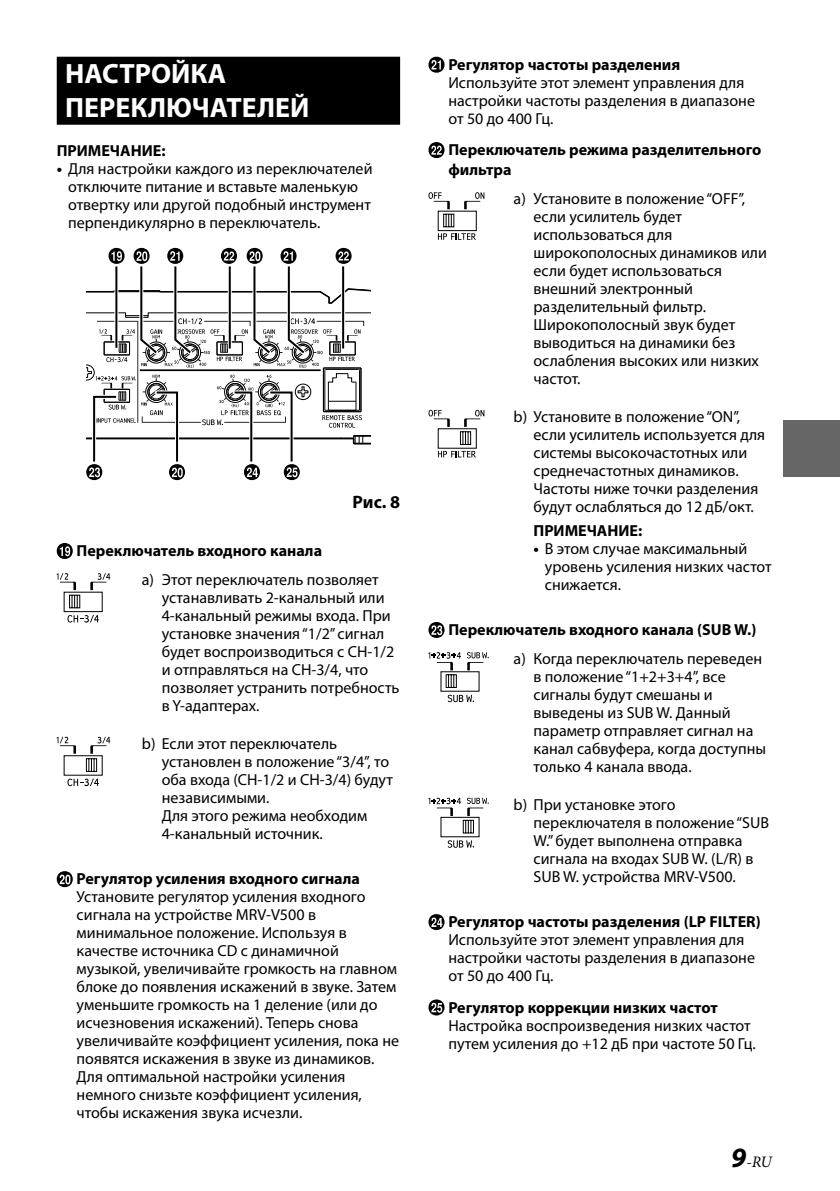
<style>
.page{position:relative;width:840px;height:1191px;background:#fff}
.page>*{position:absolute;margin:0;border:0;box-sizing:border-box;transform-origin:0 0}
.t1{font:700 28px/34px "Myriad Pro";color:#fff}
.t2{font:700 18px "Myriad Pro";color:#000}
.t3{font:16px/18px "Myriad Pro";color:#000}
.t4{font:700 16px/20px "Myriad Pro";color:#000}
.t5{font:italic 16px "Minion Pro";color:#000}
.s1{font-weight:700}
.s2{font-family:"Myriad Pro";font-weight:700;font-size:28px}
</style>
<div class="page">
<div style="left:782px;top:420px;width:57px;height:56px;background:#666"></div>
<div style="left:57px;top:57px;width:343px;height:68px;background:#000"></div>
<svg style="left:86px;top:248px;width:284px;height:232px"></svg>
<svg style="left:57px;top:543px;width:16px;height:16px"></svg>
<svg style="left:90px;top:573px;width:20px;height:17px"></svg>
<svg style="left:67px;top:615px;width:32px;height:7px"></svg>
<div style="left:64px;top:591px;width:39px;height:21px;border:1px solid #000"></div>
<svg style="left:57px;top:573px;width:23px;height:35px"></svg>
<svg style="left:57px;top:736px;width:19px;height:17px"></svg>
<svg style="left:67px;top:778px;width:32px;height:8px"></svg>
<svg style="left:86px;top:737px;width:24px;height:35px"></svg>
<svg style="left:57px;top:871px;width:16px;height:16px"></svg>
<svg style="left:428px;top:57px;width:16px;height:16px"></svg>
<svg style="left:428px;top:142px;width:16px;height:16px"></svg>
<svg style="left:464px;top:192px;width:20px;height:17px"></svg>
<svg style="left:437px;top:233px;width:38px;height:7px"></svg>
<div style="left:437px;top:211px;width:39px;height:20px;border:1px solid #000"></div>
<svg style="left:428px;top:192px;width:26px;height:35px"></svg>
<svg style="left:428px;top:410px;width:21px;height:17px"></svg>
<svg style="left:437px;top:451px;width:38px;height:6px"></svg>
<svg style="left:459px;top:410px;width:25px;height:35px"></svg>
<svg style="left:428px;top:622px;width:16px;height:16px"></svg>
<svg style="left:447px;top:694px;width:27px;height:8px"></svg>
<svg style="left:467px;top:652px;width:21px;height:18px"></svg>
<svg style="left:428px;top:652px;width:32px;height:36px"></svg>
<svg style="left:447px;top:840px;width:27px;height:7px"></svg>
<svg style="left:428px;top:797px;width:60px;height:36px"></svg>
<svg style="left:428px;top:914px;width:16px;height:16px"></svg>
<svg style="left:428px;top:999px;width:16px;height:16px"></svg>
<h1 class="t1" style="left:65px;top:59px;width:245px">НАСТРОЙКА<br>ПЕРЕКЛЮЧАТЕЛЕЙ</h1>
<p class="t4" style="left:57px;top:142px;width:110px">ПРИМЕЧАНИЕ:</p>
<p class="t3" style="left:68px;top:161px;width:306px;text-indent:-11px"><span class="s1">•</span> Для настройки каждого из переключателей отключите питание и вставьте маленькую отвертку или другой подобный инструмент перпендикулярно в переключатель.</p>
<p class="t2" style="left:352px;top:495px;width:49px">Рис. 8</p>
<p class="t4" style="left:77px;top:542px;width:247px">Переключатель входного канала</p>
<p class="t3" style="left:162px;top:572px;width:239px;text-indent:-20px">a) Этот переключатель позволяет устанавливать 2-канальный или<br>4-канальный режимы входа. При установке значения “1/2” сигнал будет воспроизводиться с CH-1/2 и отправляться на CH-3/4, что позволяет устранить потребность в Y-адаптерах.</p>
<p class="t3" style="left:162px;top:735px;width:233px;text-indent:-20px">b) Если этот переключатель установлен в положение “3/4”, то оба входа (CH-1/2 и CH-3/4) будут независимыми.<br>Для этого режима необходим<br>4-канальный источник.</p>
<p class="t4" style="left:77px;top:870px;width:285px">Регулятор усиления входного сигнала</p>
<p class="t3" style="left:77px;top:889px;width:324px">Установите регулятор усиления входного сигнала на устройстве MRV-V500 в минимальное положение. Используя в качестве источника CD с динамичной музыкой, увеличивайте громкость на главном блоке до появления искажений в звуке. Затем уменьшите громкость на 1 деление (или до исчезновения искажений). Теперь снова увеличивайте коэффициент усиления, пока не появятся искажения в звуке из динамиков.<br>Для оптимальной настройки усиления немного снизьте коэффициент усиления, чтобы искажения звука исчезли.</p>
<p class="t4" style="left:448px;top:56px;width:233px">Регулятор частоты разделения</p>
<p class="t3" style="left:448px;top:75px;width:308px">Используйте этот элемент управления для настройки частоты разделения в диапазоне от 50 до 400 Гц.</p>
<p class="t4" style="left:448px;top:141px;width:314px">Переключатель режима разделительного фильтра</p>
<p class="t3" style="left:533px;top:191px;width:235px;text-indent:-20px">a) Установите в положение “OFF”, если усилитель будет использоваться для широкополосных динамиков или если будет использоваться внешний электронный разделительный фильтр.<br>Широкополосный звук будет выводиться на динамики без ослабления высоких или низких частот.</p>
<p class="t3" style="left:533px;top:409px;width:233px;text-indent:-20px">b) Установите в положение “ON”, если усилитель используется для системы высокочастотных или среднечастотных динамиков.<br>Частоты ниже точки разделения будут ослабляться до 12 дБ/окт.</p>
<p class="t4" style="left:533px;top:521px;width:110px">ПРИМЕЧАНИЕ:</p>
<p class="t3" style="left:544px;top:540px;width:228px;text-indent:-11px"><span class="s1">•</span> В этом случае максимальный уровень усиления низких частот снижается.</p>
<p class="t4" style="left:448px;top:621px;width:309px">Переключатель входного канала (SUB W.)</p>
<p class="t3" style="left:533px;top:651px;width:234px;text-indent:-20px">a) Когда переключатель переведен в положение “1+2+3+4”, все сигналы будут смешаны и выведены из SUB W. Данный параметр отправляет сигнал на канал сабвуфера, когда доступны только 4 канала ввода.</p>
<p class="t3" style="left:533px;top:796px;width:237px;text-indent:-20px">b) При установке этого переключателя в положение “SUB<br>W.” будет выполнена отправка сигнала на входах SUB W. (L/R) в<br>SUB W. устройства MRV-V500.</p>
<p class="t4" style="left:448px;top:913px;width:314px">Регулятор частоты разделения (LP FILTER)</p>
<p class="t3" style="left:448px;top:932px;width:308px">Используйте этот элемент управления для настройки частоты разделения в диапазоне от 50 до 400 Гц.</p>
<p class="t4" style="left:448px;top:998px;width:271px">Регулятор коррекции низких частот</p>
<p class="t3" style="left:448px;top:1017px;width:309px">Настройка воспроизведения низких частот путем усиления до +12 дБ при частоте 50 Гц.</p>
<p class="t5" style="left:730px;top:1151px;width:42px"><span class="s2">9</span>-RU</p>
</div>
